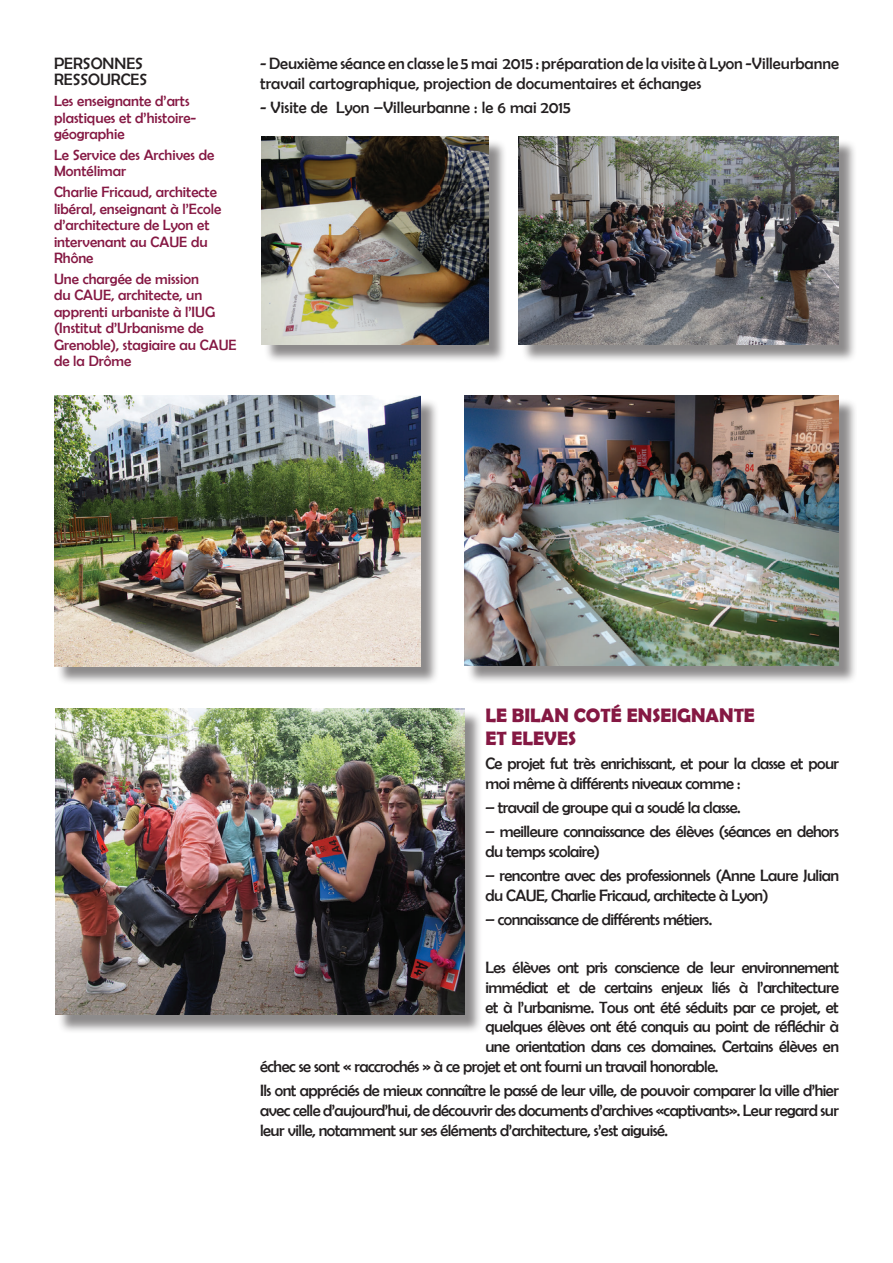
<style>
.page{position:relative;width:893px;height:1263px;background:#fff}
.page>*{position:absolute;margin:0;border:0;box-sizing:border-box;transform-origin:0 0}
.t1{font:700 19.5px/23.4px "Berlin Sans FB Demi";color:#851843}
.t2{font:16.5px/19.8px "Berlin Sans FB";letter-spacing:-.035em;color:#231f20}
.t3{font:16.5px/19.8px "Berlin Sans FB";color:#231f20}
.t4{font:15px/16.5px "Berlin Sans FB";color:#851843}
</style>
<div class="page">
<div style="left:521px;top:139px;width:336px;height:224px;background:#231f20;opacity:.52"></div>
<img style="left:519px;top:137px;width:320px;height:207px">
<div style="left:57px;top:710px;width:426px;height:324px;background:#231f20;opacity:.52"></div>
<img style="left:55px;top:708px;width:409px;height:307px">
<div style="left:56px;top:398px;width:384px;height:288px;background:#231f20;opacity:.52"></div>
<img style="left:54px;top:395px;width:367px;height:272px">
<div style="left:466px;top:398px;width:391px;height:286px;background:#231f20;opacity:.52"></div>
<img style="left:464px;top:395px;width:375px;height:271px">
<div style="left:264px;top:139px;width:243px;height:224px;background:#231f20;opacity:.52"></div>
<img style="left:262px;top:137px;width:226px;height:207px">
<p class="t2" style="left:54px;top:55px;width:21px;line-height:16.5px">PERSONNES<br>RESSOUR</p>
<p class="t2" style="left:121px;top:70px;width:19px">CES</p>
<p class="t4" style="left:54px;top:93px;width:144px">Les enseignante d’arts plastiques et d’histoire&shy;géographie</p>
<p class="t4" style="left:54px;top:146px;width:162px">Le Service des Archives de<br>Montélimar</p>
<p class="t4" style="left:54px;top:184px;width:169px">Charlie Fricaud, architecte libéral, enseignant à l’Ecole d’architecture de Lyon et intervenant au CAUE</p>
<p class="t4" style="left:191px;top:233px;width:18px">du</p>
<p class="t4" style="left:54px;top:247px;width:146px;line-height:20.7px">Rhône<br>Une chargée de mission</p>
<p class="t4" style="left:54px;top:287px;width:165px">du CAUE, architecte, un apprenti urbaniste à l’IUG (Institut d’Urbanisme de<br>Grenoble), stagiaire au CAUE de la Drôme</p>
<p class="t3" style="left:260px;top:53px;width:580px">- Deuxième séance en classe le 5 mai 2015 : préparation de la visite à Lyon -Villeurbanne travail cartographique, projection de documentaires et échanges</p>
<p class="t3" style="left:260px;top:97px;width:312px">- Visite de Lyon –Villeurbanne : le 6 mai 2015</p>
<p class="t1" style="left:485px;top:703px;width:260px">LE BILAN COTÉ ENSEIGNANTE<br>ET ELEVES</p>
<p class="t2" style="left:485px;top:754px;width:355px">Ce projet fut très enrichissant, et pour la classe et pour moi même à différents niveaux comme :</p>
<p class="t2" style="left:485px;top:797px;width:257px">– travail de groupe qui a soudé la classe.</p>
<p class="t2" style="left:485px;top:821px;width:355px">– meilleure connaissance des élèves (séances en dehors du temps scolaire)</p>
<p class="t2" style="left:485px;top:865px;width:355px">– rencontre avec des professionnels (Anne Laure Julian du CAUE, Charlie Fricaud, architecte à Lyon)</p>
<p class="t2" style="left:485px;top:909px;width:228px">– connaissance de différents métiers.</p>
<p class="t2" style="left:485px;top:957px;width:355px">Les élèves ont pris conscience de leur environnement</p>
<p class="t2" style="left:485px;top:977px;width:355px">immédiat et de certains enjeux liés à l’architecture</p>
<p class="t2" style="left:485px;top:997px;width:355px">et à l’urbanisme. Tous ont été séduits par ce projet, et</p>
<p class="t2" style="left:485px;top:1017px;width:355px">quelques élèves ont été conquis au point de réfléchir à</p>
<p class="t2" style="left:485px;top:1036px;width:355px">une orientation dans ces domaines. Certains élèves en</p>
<p class="t2" style="left:260px;top:1056px;width:460px">échec se sont « raccrochés » à ce projet et ont fourni un travail honorable.</p>
<p class="t2" style="left:260px;top:1080px;width:580px;text-align:justify">Ils ont appréciés de mieux connaître le passé de leur ville, de pouvoir comparer la ville d’hier avec celle d’aujourd’hui, de découvrir des documents d’archives «captivants». Leur regard sur leur ville, notamment sur ses éléments d’architecture, s’est aiguisé.</p>
</div>
